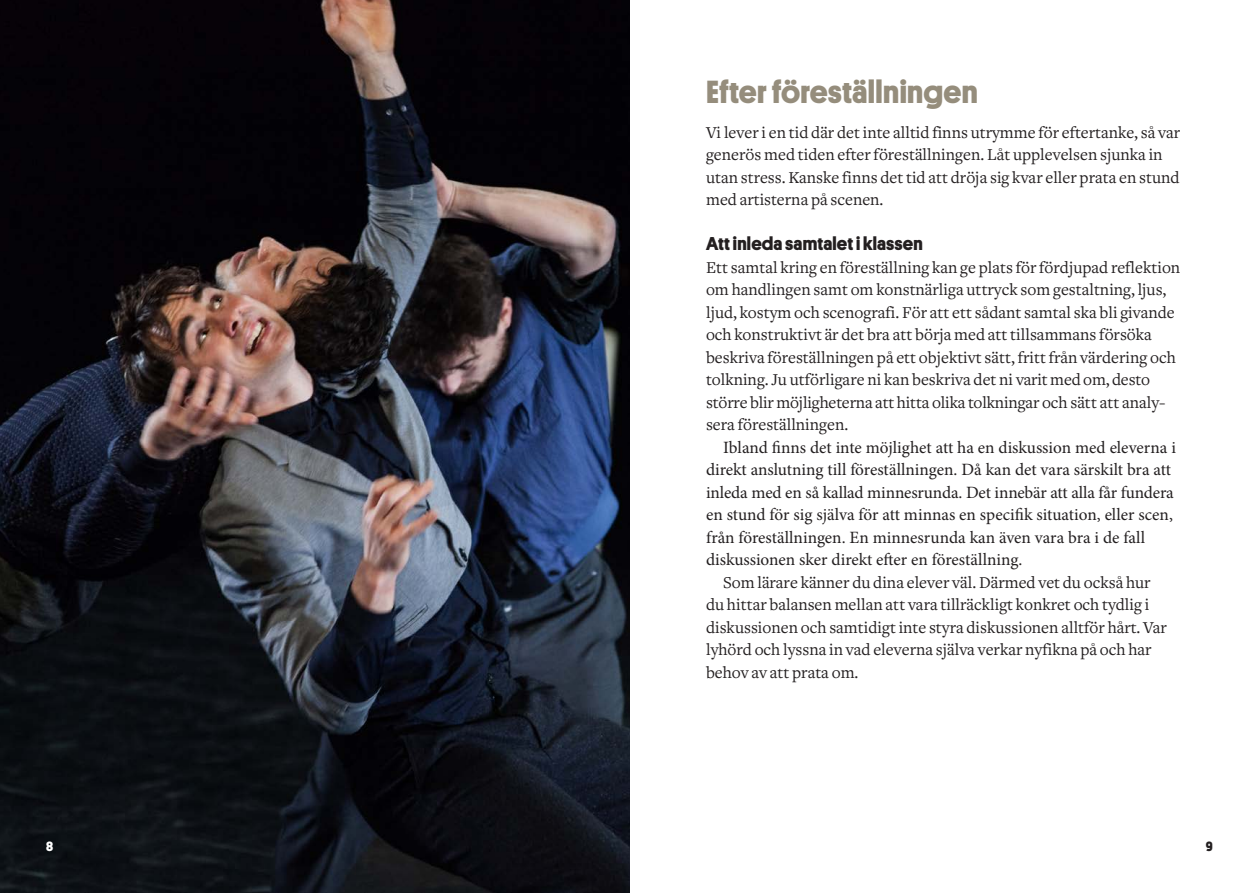
<style>
.page{position:relative;width:1259px;height:893px;background:#fff}
.page>*{position:absolute;margin:0;border:0;box-sizing:border-box;transform-origin:0 0}
.Rubrik{font:700 32.25px "Stage Sans";letter-spacing:.005em;color:#958d7c}
.Rubrik-2{font:700 18.75px "Stage Sans";letter-spacing:.01em;color:#231f20}
.t1{font:17.25px/22.5px "Curtain Serif";color:#231f20}
.t2{font:17.25px/22.5px "Minion Pro";letter-spacing:-.005em;color:#231f20}
.t3{font:700 13.5px "Stage Sans";color:#fff}
.t4{font:700 13.5px "Stage Sans";color:#231f20}
</style>
<div class="page">
<img style="left:0;top:0;width:629px;height:893px">
<p class="Rubrik" style="left:706px;top:68px;width:273px">Efter föreställningen</p>
<p class="t1" style="left:706px;top:121px;width:476px">Vi lever i en tid där det inte alltid finns utrymme för eftertanke, så var generös med tiden efter föreställningen. Låt upplevelsen sjunka in utan stress. Kanske finns det tid att dröja sig kvar eller prata en stund med artisterna på scenen.</p>
<p class="Rubrik-2" style="left:706px;top:230px;width:218px">Att inleda samtalet i klassen</p>
<p class="t1" style="left:706px;top:256px;width:476px">Ett samtal kring en föreställning kan ge plats för fördjupad reflektion om handlingen samt om konstnärliga uttryck som gestaltning, ljus, ljud, kostym och scenografi. För att ett sådant samtal ska bli givande och konstruktivt är det bra att börja med att tillsammans försöka beskriva föreställningen på ett objektivt sätt, fritt från värdering och tolkning. Ju utförligare ni kan beskriva det ni varit med om, desto större blir möjligheterna att hitta olika tolkningar och sätt att analy&shy;sera föreställningen.</p>
<p class="t2" style="left:706px;top:436px;width:471px;text-indent:17px">Ibland finns det inte möjlighet att ha en diskussion med eleverna i direkt anslutning till föreställningen. Då kan det vara särskilt bra att inleda med en så kallad minnesrunda. Det innebär att alla får fundera en stund för sig själva för att minnas en specifik situation, eller scen, från föreställningen. En minnesrunda kan även vara bra i de fall diskussionen sker direkt efter en föreställning.</p>
<p class="t1" style="left:706px;top:571px;width:462px;text-indent:17px">Som lärare känner du dina elever väl. Därmed vet du också hur du hittar balansen mellan att vara tillräckligt konkret och tydlig i diskussionen och samtidigt inte styra diskussionen alltför hårt. Var lyhörd och lyssna in vad eleverna själva verkar nyfikna på och har behov av att prata om.</p>
<p class="t3" style="left:46px;top:836px;width:9px">8</p>
<p class="t4" style="left:1205px;top:836px;width:9px">9</p>
</div>
